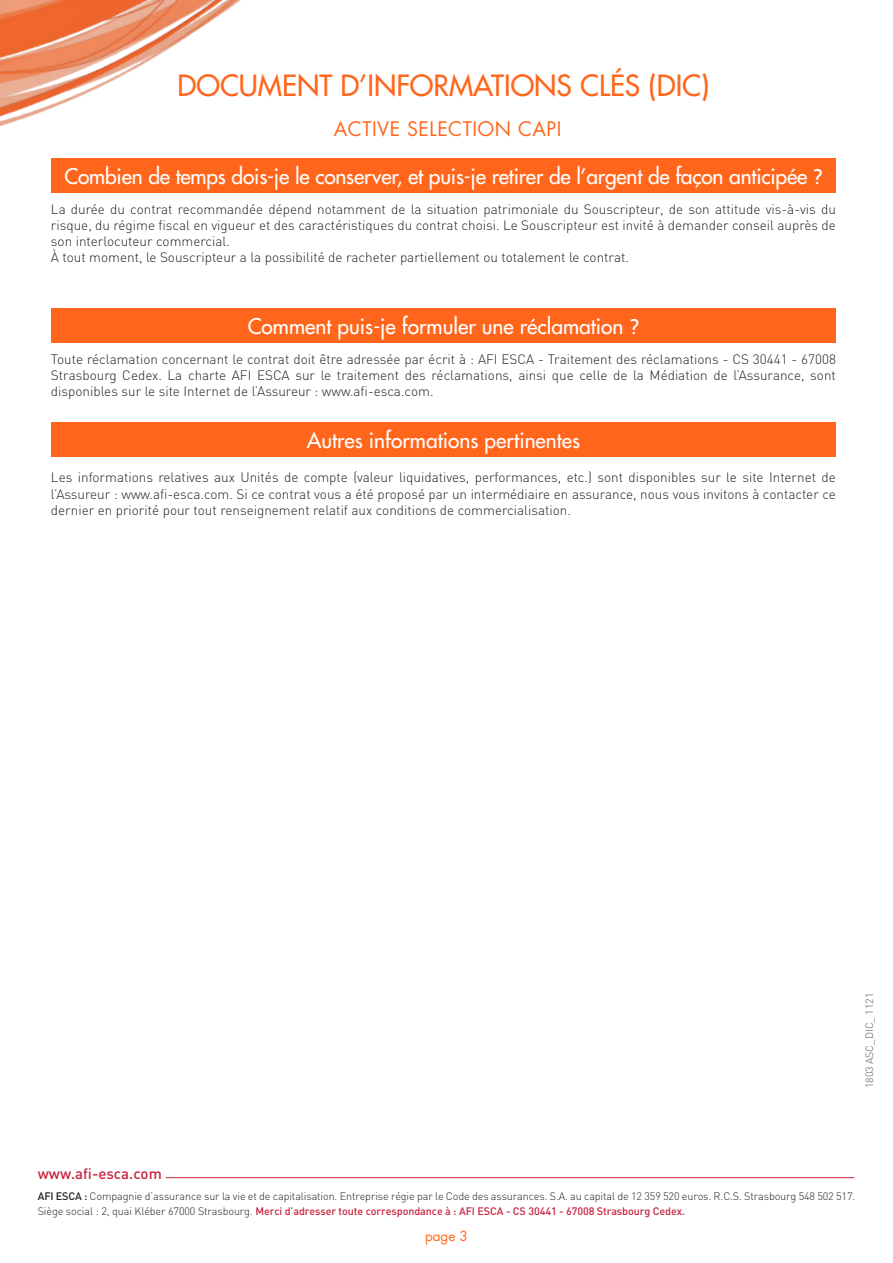
<style>
.page{position:relative;width:893px;height:1263px;background:#fff}
.page>*{position:absolute;margin:0;border:0;box-sizing:border-box;transform-origin:0 0}
.t1{font:500 28.5px "Futura Std";color:#ff661c}
.t2{font:500 21px "Futura Std";color:#fff}
.t3{font:19.5px "Futura Std";letter-spacing:.025em;color:#ff661c}
.t4{font:500 15px "DIN";color:#c8233f}
.t5{font:300 13.5px/16.2px "DIN";color:#231f20;text-align:justify}
.t6{font:13.5px "Futura Std";color:#ff661c}
.t7{font:300 10.8px/15px "DIN";letter-spacing:-.01em;color:#231f20}
.t8{font:300 10.5px "DIN";color:#57585a}
.s1{font-family:"Museo 500";font-weight:400}
.s2{font-weight:500}
.s3{font-weight:500;color:#c8233f}
</style>
<div class="page">
<img style="left:0;top:0;width:241px;height:127px">
<hr style="left:166px;top:1177px;width:688px;height:1px;background:#c8233f">
<div style="left:51px;top:158px;width:785px;height:34px;background:#ff661c"></div>
<div style="left:51px;top:308px;width:785px;height:34px;background:#ff661c"></div>
<div style="left:51px;top:422px;width:785px;height:34px;background:#ff661c"></div>
<p class="t1" style="left:177px;top:67px;width:533px">DOCUMENT D’INFORMATIONS CLÉS (DIC)</p>
<p class="t3" style="left:334px;top:116px;width:229px">ACTIVE SELECTION CAPI</p>
<p class="t2" style="left:64px;top:163px;width:760px">Combien de temps dois-je le conserver, et puis-je retirer de l’argent de façon anticipée <span class="s1">?</span></p>
<p class="t5" style="left:51px;top:201px;width:786px">La durée du contrat recommandée dépend notamment de la situation patrimoniale du Souscripteur, de son attitude vis-à-vis du risque, du régime fiscal en vigueur et des caractéristiques du contrat choisi. Le Souscripteur est invité à demander conseil auprès de son interlocuteur commercial.</p>
<p class="t5" style="left:51px;top:249px;width:580px">À tout moment, le Souscripteur a la possibilité de racheter partiellement ou totalement le contrat.</p>
<p class="t2" style="left:248px;top:313px;width:393px">Comment puis-je formuler une réclamation <span class="s1">?</span></p>
<p class="t5" style="left:51px;top:351px;width:786px">Toute réclamation concernant le contrat doit être adressée par écrit à : AFI ESCA - Traitement des réclamations - CS 30441 - 67008<br>Strasbourg Cedex. La charte AFI ESCA sur le traitement des réclamations, ainsi que celle de la Médiation de l’Assurance, sont disponibles sur le site Internet de l’Assureur : www.afi-esca.com.</p>
<p class="t2" style="left:307px;top:427px;width:275px">Autres informations pertinentes</p>
<p class="t5" style="left:51px;top:469px;width:786px">Les informations relatives aux Unités de compte (valeur liquidatives, performances, etc.) sont disponibles sur le site Internet de l’Assureur : www.afi-esca.com. Si ce contrat vous a été proposé par un intermédiaire en assurance, nous vous invitons à contacter ce dernier en priorité pour tout renseignement relatif aux conditions de commercialisation.</p>
<p class="t8" style="left:863px;top:1088px;width:97px;rotate:-90deg">1803 ASC_DIC_ 1121</p>
<p class="t4" style="left:38px;top:1164px;width:126px">www.afi-esca.com</p>
<p class="t7" style="left:38px;top:1189px;width:819px"><span class="s2">AFI ESCA :</span> Compagnie d’assurance sur la vie et de capitalisation. Entreprise régie par le Code des assurances. S.A. au capital de 12 359 520 euros. R.C.S. Strasbourg 548 502 517.<br>Siège social : 2, quai Kléber 67000 Strasbourg. <span class="s3">Merci d’adresser toute correspondance à : AFI ESCA - CS 30441 - 67008 Strasbourg Cedex.</span></p>
<p class="t6" style="left:425px;top:1227px;width:44px">page 3</p>
</div>
